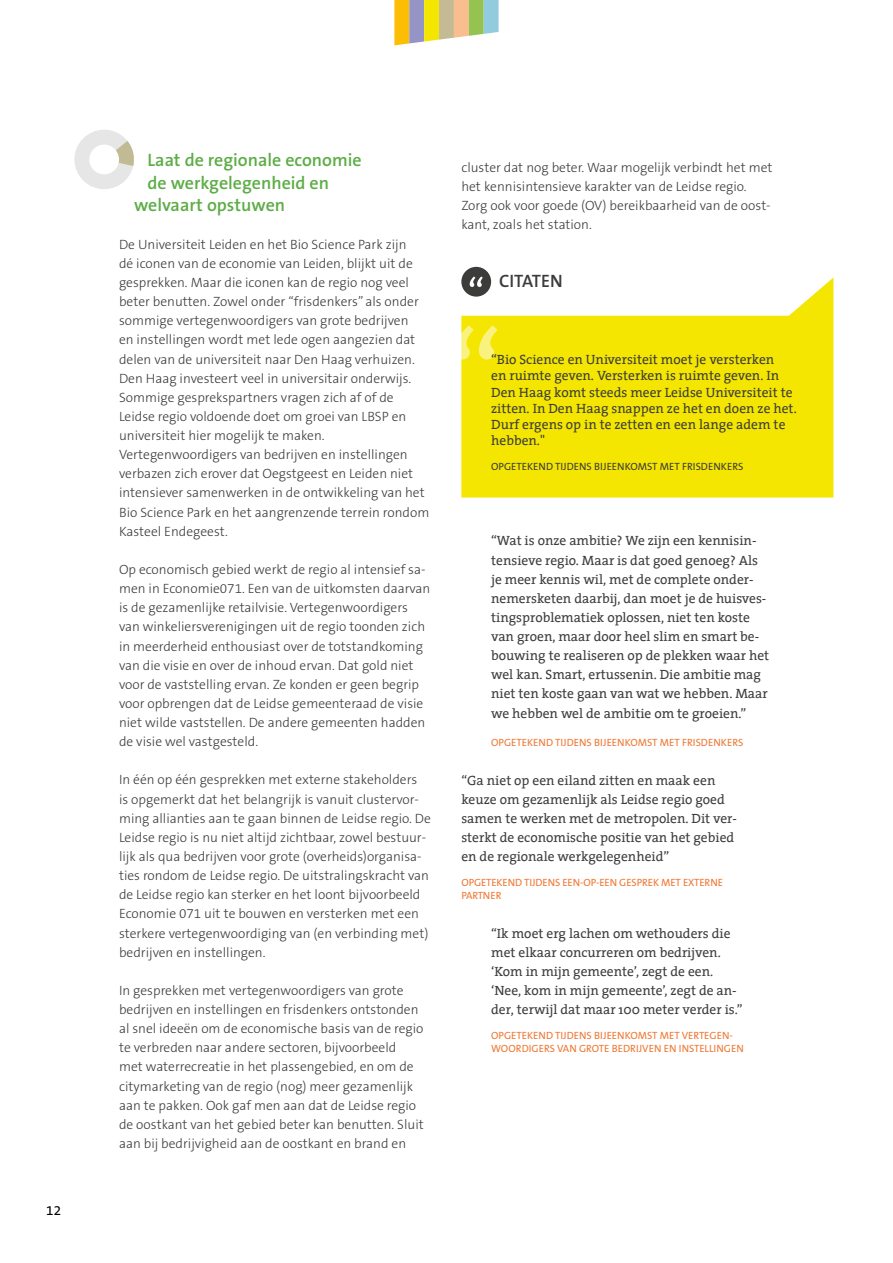
<style>
.page{position:relative;width:893px;height:1263px;background:#fff}
.page>*{position:absolute;margin:0;border:0;box-sizing:border-box;transform-origin:0 0}
.t1{font:600 18px "The Sans B6";color:#5dad46}
.t2{font:600 18px "The Sans B6";letter-spacing:-.005em;color:#3c3c3b}
.t3{font:300 13.5px/19.2px "The Sans B3";color:#3c3c3b}
.t4{font:13.5px/19.2px "The Serif";color:#3c3c3b}
.t5{font:13.5px "The Sans B5 Plain";color:#000}
.t6{font:10.5px/12.6px "The Sans B5 Plain";color:#ef7834}
.t7{font:10.5px "The Sans B5 Plain";color:#3c3c3b}
</style>
<div class="page">
<svg style="left:74px;top:130px;width:60px;height:59px"></svg>
<svg style="left:394px;top:0;width:105px;height:45px;background:#d0c984"></svg>
<svg style="left:461px;top:277px;width:372px;height:220px;fill:#f4e600"></svg>
<div style="left:461px;top:267px;width:30px;height:30px;background:#3c3c3b;border-radius:50%"></div>
<svg style="left:470px;top:276px;width:13px;height:11px"></svg>
<svg style="left:461px;top:325px;width:36px;height:34px"></svg>
<p class="t5" style="left:46px;top:1204px;width:16px">12</p>
<h1 class="t1" style="left:148px;top:151px;width:216px">Laat de regionale economie</h1>
<h1 class="t1" style="left:148px;top:173px;width:183px">de werkgelegenheid en</h1>
<h1 class="t1" style="left:134px;top:196px;width:153px">welvaart opstuwen</h1>
<p class="t3" style="left:119px;top:235px;width:312px">De Universiteit Leiden en het Bio Science Park zijn<br>dé iconen van de economie van Leiden, blijkt uit de gesprekken. Maar die iconen kan de regio nog veel beter benutten. Zowel onder “frisdenkers” als onder sommige vertegenwoordigers van grote bedrijven<br>en instellingen wordt met lede ogen aangezien dat delen van de universiteit naar Den Haag verhuizen.<br>Den Haag investeert veel in universitair onderwijs.<br>Sommige gesprekspartners vragen zich af of de Leidse regio voldoende doet om groei van LBSP en universiteit hier mogelijk te maken.<br>Vertegenwoordigers van bedrijven en instellingen verbazen zich erover dat Oegstgeest en Leiden niet intensiever samenwerken in de ontwikkeling van het Bio Science Park en het aangrenzende terrein rondom Kasteel Endegeest.</p>
<p class="t3" style="left:119px;top:560px;width:313px">Op economisch gebied werkt de regio al intensief sa&shy;men in Economie071. Een van de uitkomsten daarvan is de gezamenlijke retailvisie. Vertegenwoordigers van winkeliersverenigingen uit de regio toonden zich in meerderheid enthousiast over de totstandkoming van die visie en over de inhoud ervan. Dat gold niet voor de vaststelling ervan. Ze konden er geen begrip voor opbrengen dat de Leidse gemeenteraad de visie niet wilde vaststellen. De andere gemeenten hadden de visie wel vastgesteld.</p>
<p class="t3" style="left:119px;top:771px;width:313px">In één op één gesprekken met externe stakeholders<br>is opgemerkt dat het belangrijk is vanuit clustervor&shy;ming allianties aan te gaan binnen de Leidse regio. De Leidse regio is nu niet altijd zichtbaar, zowel bestuur&shy;lijk als qua bedrijven voor grote (overheids)organisa&shy;ties rondom de Leidse regio. De uitstralingskracht van de Leidse regio kan sterker en het loont bijvoorbeeld Economie 071 uit te bouwen en versterken met een sterkere vertegenwoordiging van (en verbinding met) bedrijven en instellingen.</p>
<p class="t3" style="left:119px;top:981px;width:306px">In gesprekken met vertegenwoordigers van grote bedrijven en instellingen en frisdenkers ontstonden al snel ideeën om de economische basis van de regio te verbreden naar andere sectoren, bijvoorbeeld<br>met waterrecreatie in het plassengebied, en om de citymarketing van de regio (nog) meer gezamenlijk aan te pakken. Ook gaf men aan dat de Leidse regio de oostkant van het gebied beter kan benutten. Sluit aan bij bedrijvigheid aan de oostkant en brand en</p>
<p class="t3" style="left:461px;top:158px;width:313px">cluster dat nog beter. Waar mogelijk verbindt het met het kennisintensieve karakter van de Leidse regio.<br>Zorg ook voor goede (OV) bereikbaarheid van de oost&shy;kant, zoals het station.</p>
<h1 class="t2" style="left:499px;top:272px;width:65px">CITATEN</h1>
<p class="t4" style="left:491px;top:352px;width:307px;line-height:16.2px">“Bio Science en Universiteit moet je versterken<br>en ruimte geven. Versterken is ruimte geven. In Den Haag komt steeds meer Leidse Universiteit te zitten. In Den Haag snappen ze het en doen ze het.<br>Durf ergens op in te zetten en een lange adem te hebben."</p>
<p class="t7" style="left:491px;top:461px;width:254px">OPGETEKEND TIJDENS BIJEENKOMST MET FRISDENKERS</p>
<p class="t4" style="left:491px;top:531px;width:280px">“Wat is onze ambitie? We zijn een kennisin&shy;tensieve regio. Maar is dat goed genoeg? Als je meer kennis wil, met de complete onder&shy;nemersketen daarbij, dan moet je de huisves&shy;tingsproblematiek oplossen, niet ten koste van groen, maar door heel slim en smart be&shy;bouwing te realiseren op de plekken waar het wel kan. Smart, ertussenin. Die ambitie mag niet ten koste gaan van wat we hebben. Maar we hebben wel de ambitie om te groeien.”</p>
<p class="t6" style="left:491px;top:737px;width:254px">OPGETEKEND TIJDENS BIJEENKOMST MET FRISDENKERS</p>
<p class="t4" style="left:461px;top:771px;width:277px">“Ga niet op een eiland zitten en maak een keuze om gezamenlijk als Leidse regio goed samen te werken met de metropolen. Dit ver&shy;sterkt de economische positie van het gebied en de regionale werkgelegenheid”</p>
<p class="t6" style="left:461px;top:877px;width:263px">OPGETEKEND TIJDENS EEN-OP-EEN GESPREK MET EXTERNE<br>PARTNER</p>
<p class="t4" style="left:491px;top:924px;width:253px">“Ik moet erg lachen om wethouders die met elkaar concurreren om bedrijven. ‘Kom in mijn gemeente’, zegt de een. ‘Nee, kom in mijn gemeente’, zegt de an&shy;der, terwijl dat maar 100 meter verder is.”</p>
<p class="t6" style="left:491px;top:1030px;width:254px">OPGETEKEND TIJDENS BIJEENKOMST MET VERTEGEN-<br>WOORDIGERS VAN GROTE BEDRIJVEN EN INSTELLINGEN</p>
</div>
